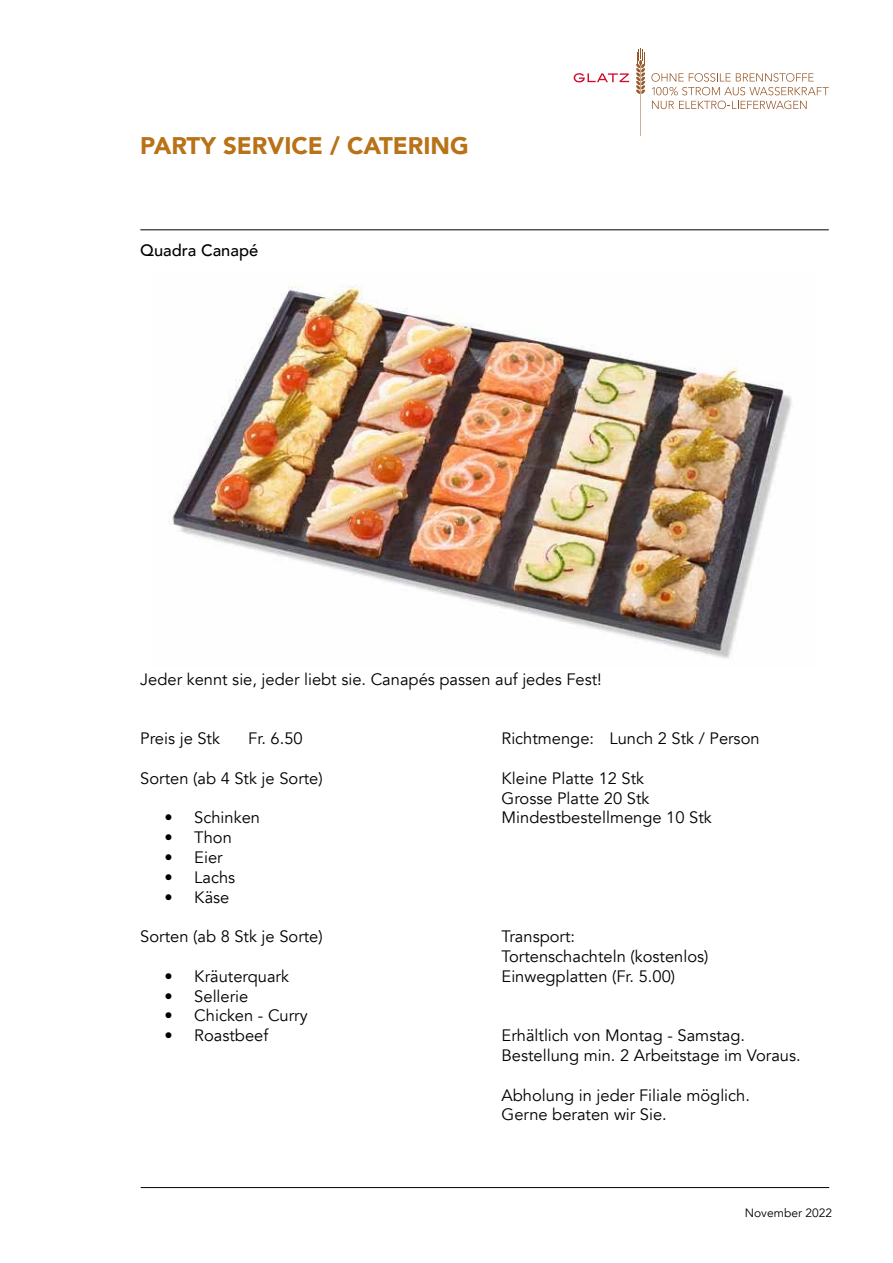
<style>
.page{position:relative;width:893px;height:1263px;background:#fff}
.page>*{position:absolute;margin:0;border:0;box-sizing:border-box;transform-origin:0 0}
.t1{font:900 24px "Avenir";color:#b87217}
.t2{font:16.5px/19.8px "Avenir";color:#000}
.t3{font:500 16.5px "Avenir";color:#000}
.t4{font:12px "Avenir";color:#000}
</style>
<div class="page">
<img style="left:168px;top:285px;width:624px;height:374px">
<hr style="left:140px;top:230px;width:689px;height:1px;background:#000">
<hr style="left:141px;top:1187px;width:688px;height:1px;background:#000">
<svg style="left:651px;top:73px;width:178px;height:36px"></svg>
<svg style="left:574px;top:73px;width:55px;height:9px"></svg>
<svg style="left:636px;top:48px;width:9px;height:88px"></svg>
<h1 class="t1" style="left:140px;top:125px;width:330px">PARTY SERVICE / CATERING</h1>
<p class="t3" style="left:140px;top:236px;width:119px">Quadra Canapé</p>
<p class="t2" style="left:140px;top:669px;width:463px">Jeder kennt sie, jeder liebt sie. Canapés passen auf jedes Fest!</p>
<p class="t2" style="left:140px;top:729px;width:81px">Preis je Stk</p>
<p class="t2" style="left:248px;top:729px;width:56px">Fr. 6.50</p>
<p class="t2" style="left:140px;top:768px;width:184px">Sorten (ab 4 Stk je Sorte)</p>
<p class="t2" style="left:164px;top:808px;width:97px">• Schinken</p>
<p class="t2" style="left:164px;top:828px;width:69px">• Thon</p>
<p class="t2" style="left:164px;top:848px;width:60px">• Eier</p>
<p class="t2" style="left:164px;top:867px;width:72px">• Lachs</p>
<p class="t2" style="left:164px;top:887px;width:67px">• Käse</p>
<p class="t2" style="left:140px;top:927px;width:184px">Sorten (ab 8 Stk je Sorte)</p>
<p class="t2" style="left:164px;top:966px;width:126px">• Kräuterquark</p>
<p class="t2" style="left:164px;top:986px;width:86px">• Sellerie</p>
<p class="t2" style="left:164px;top:1006px;width:145px">• Chicken - Curry</p>
<p class="t2" style="left:164px;top:1026px;width:105px">• Roastbeef</p>
<p class="t2" style="left:502px;top:729px;width:260px">Richtmenge: Lunch 2 Stk / Person</p>
<p class="t2" style="left:502px;top:768px;width:212px">Kleine Platte 12 Stk<br>Grosse Platte 20 Stk<br>Mindestbestellmenge 10 Stk</p>
<p class="t2" style="left:502px;top:927px;width:208px">Transport:<br>Tortenschachteln (kostenlos)<br>Einwegplatten (Fr. 5.00)</p>
<p class="t2" style="left:502px;top:1026px;width:301px">Erhältlich von Montag - Samstag.<br>Bestellung min. 2 Arbeitstage im Voraus.</p>
<p class="t2" style="left:502px;top:1085px;width:250px">Abholung in jeder Filiale möglich.<br>Gerne beraten wir Sie.</p>
<p class="t4" style="left:745px;top:1205px;width:89px">November 2022</p>
</div>
